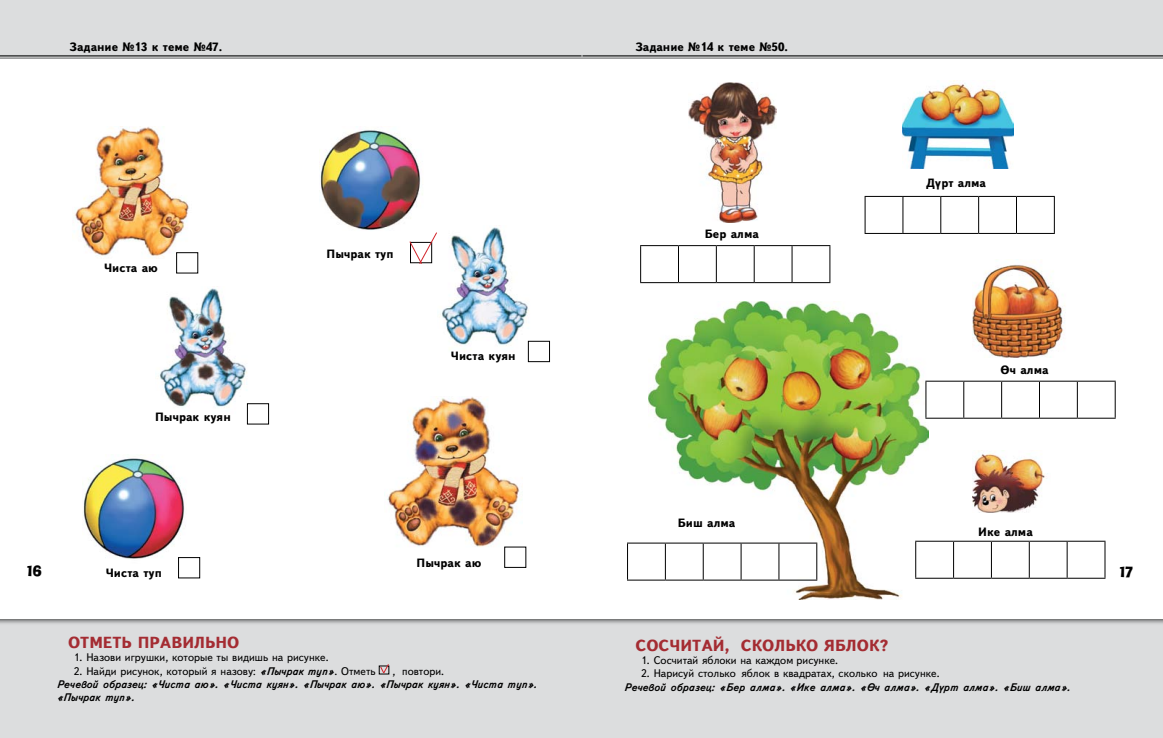
<style>
.page{position:relative;width:1163px;height:738px;background:#fff}
.page>*{position:absolute;margin:0;border:0;box-sizing:border-box;transform-origin:0 0}
.t1{font:700 16px "TT Text";color:#a42c32}
.t2{font:14px "TT Adlib";color:#000}
.t3{font:700 12px "TT Text";color:#000}
.t4{font:11px "TT Text";color:#000}
.t5{font:italic 700 11px/13.2px "TT Text";letter-spacing:-.005em;color:#000}
.s1{font-weight:700;font-style:italic}
</style>
<div class="page">
<div style="left:0;top:0;width:581px;height:60px;background:#dcddde"></div>
<div style="left:0;top:605px;width:581px;height:132px;background:#dcddde"></div>
<div style="left:0;top:54px;width:581px;height:574px;background:#000;opacity:.75"></div>
<div style="left:0;top:59px;width:581px;height:559px;background:#fff"></div>
<div style="left:581px;top:0;width:581px;height:60px;background:#dcddde"></div>
<div style="left:581px;top:605px;width:581px;height:132px;background:#dcddde"></div>
<div style="left:581px;top:54px;width:581px;height:574px;background:#000;opacity:.75"></div>
<div style="left:581px;top:59px;width:581px;height:559px;background:#fff"></div>
<img style="left:159px;top:288px;width:88px;height:128px">
<img style="left:74px;top:126px;width:115px;height:131px">
<img style="left:319px;top:130px;width:104px;height:100px">
<img style="left:83px;top:454px;width:104px;height:105px">
<img style="left:441px;top:227px;width:88px;height:127px">
<img style="left:387px;top:396px;width:134px;height:151px">
<svg style="left:379px;top:664px;width:11px;height:9px"></svg>
<div style="left:178px;top:556px;width:22px;height:22px;border:1px solid #000"></div>
<div style="left:247px;top:403px;width:22px;height:21px;border:1px solid #000"></div>
<div style="left:176px;top:252px;width:22px;height:21px;border:1px solid #000"></div>
<div style="left:528px;top:340px;width:22px;height:22px;border:1px solid #000"></div>
<img style="left:648px;top:301px;width:280px;height:298px">
<img style="left:972px;top:450px;width:76px;height:62px">
<hr style="left:640px;top:245px;width:38px;height:1px;background:#000">
<hr style="left:640px;top:246px;width:1px;height:36px;background:#000">
<hr style="left:678px;top:245px;width:38px;height:1px;background:#000">
<hr style="left:678px;top:246px;width:1px;height:36px;background:#000">
<hr style="left:716px;top:245px;width:38px;height:1px;background:#000">
<hr style="left:715px;top:246px;width:1px;height:36px;background:#000">
<hr style="left:754px;top:245px;width:38px;height:1px;background:#000">
<hr style="left:753px;top:246px;width:1px;height:36px;background:#000">
<hr style="left:792px;top:245px;width:38px;height:1px;background:#000">
<hr style="left:791px;top:246px;width:1px;height:36px;background:#000">
<hr style="left:829px;top:246px;width:1px;height:36px;background:#000">
<hr style="left:640px;top:282px;width:38px;height:1px;background:#000">
<hr style="left:678px;top:282px;width:38px;height:1px;background:#000">
<hr style="left:716px;top:282px;width:38px;height:1px;background:#000">
<hr style="left:754px;top:282px;width:38px;height:1px;background:#000">
<hr style="left:792px;top:282px;width:38px;height:1px;background:#000">
<hr style="left:864px;top:196px;width:38px;height:1px;background:#000">
<hr style="left:864px;top:197px;width:1px;height:36px;background:#000">
<hr style="left:902px;top:196px;width:38px;height:1px;background:#000">
<hr style="left:902px;top:197px;width:1px;height:36px;background:#000">
<hr style="left:940px;top:196px;width:38px;height:1px;background:#000">
<hr style="left:940px;top:197px;width:1px;height:36px;background:#000">
<hr style="left:978px;top:196px;width:38px;height:1px;background:#000">
<hr style="left:977px;top:197px;width:1px;height:36px;background:#000">
<hr style="left:1016px;top:196px;width:38px;height:1px;background:#000">
<hr style="left:1015px;top:197px;width:1px;height:36px;background:#000">
<hr style="left:1053px;top:197px;width:1px;height:36px;background:#000">
<hr style="left:864px;top:233px;width:38px;height:1px;background:#000">
<hr style="left:902px;top:233px;width:38px;height:1px;background:#000">
<hr style="left:940px;top:233px;width:38px;height:1px;background:#000">
<hr style="left:978px;top:233px;width:38px;height:1px;background:#000">
<hr style="left:1016px;top:233px;width:38px;height:1px;background:#000">
<hr style="left:925px;top:380px;width:38px;height:1px;background:#000">
<hr style="left:925px;top:381px;width:1px;height:36px;background:#000">
<hr style="left:963px;top:380px;width:38px;height:1px;background:#000">
<hr style="left:963px;top:381px;width:1px;height:36px;background:#000">
<hr style="left:1001px;top:380px;width:38px;height:1px;background:#000">
<hr style="left:1000px;top:381px;width:1px;height:36px;background:#000">
<hr style="left:1039px;top:380px;width:38px;height:1px;background:#000">
<hr style="left:1038px;top:381px;width:1px;height:36px;background:#000">
<hr style="left:1077px;top:380px;width:38px;height:1px;background:#000">
<hr style="left:1076px;top:381px;width:1px;height:36px;background:#000">
<hr style="left:1114px;top:381px;width:1px;height:36px;background:#000">
<hr style="left:925px;top:417px;width:38px;height:1px;background:#000">
<hr style="left:963px;top:417px;width:38px;height:1px;background:#000">
<hr style="left:1001px;top:417px;width:38px;height:1px;background:#000">
<hr style="left:1039px;top:417px;width:38px;height:1px;background:#000">
<hr style="left:1077px;top:417px;width:38px;height:1px;background:#000">
<hr style="left:915px;top:540px;width:38px;height:1px;background:#000">
<hr style="left:915px;top:541px;width:1px;height:36px;background:#000">
<hr style="left:953px;top:540px;width:38px;height:1px;background:#000">
<hr style="left:952px;top:541px;width:1px;height:36px;background:#000">
<hr style="left:991px;top:540px;width:38px;height:1px;background:#000">
<hr style="left:990px;top:541px;width:1px;height:36px;background:#000">
<hr style="left:1029px;top:540px;width:37px;height:1px;background:#000">
<hr style="left:1028px;top:541px;width:1px;height:36px;background:#000">
<hr style="left:1066px;top:540px;width:39px;height:1px;background:#000">
<hr style="left:1066px;top:541px;width:1px;height:36px;background:#000">
<hr style="left:1104px;top:541px;width:1px;height:36px;background:#000">
<hr style="left:915px;top:577px;width:38px;height:1px;background:#000">
<hr style="left:953px;top:577px;width:38px;height:1px;background:#000">
<hr style="left:991px;top:577px;width:38px;height:1px;background:#000">
<hr style="left:1029px;top:577px;width:37px;height:1px;background:#000">
<hr style="left:1066px;top:577px;width:39px;height:1px;background:#000">
<hr style="left:627px;top:542px;width:38px;height:1px;background:#000">
<hr style="left:627px;top:543px;width:1px;height:36px;background:#000">
<hr style="left:665px;top:542px;width:38px;height:1px;background:#000">
<hr style="left:664px;top:543px;width:1px;height:36px;background:#000">
<hr style="left:703px;top:542px;width:38px;height:1px;background:#000">
<hr style="left:702px;top:543px;width:1px;height:36px;background:#000">
<hr style="left:741px;top:542px;width:37px;height:1px;background:#000">
<hr style="left:740px;top:543px;width:1px;height:36px;background:#000">
<hr style="left:778px;top:542px;width:39px;height:1px;background:#000">
<hr style="left:778px;top:543px;width:1px;height:36px;background:#000">
<hr style="left:816px;top:543px;width:1px;height:36px;background:#000">
<hr style="left:627px;top:579px;width:38px;height:1px;background:#000">
<hr style="left:665px;top:579px;width:38px;height:1px;background:#000">
<hr style="left:703px;top:579px;width:38px;height:1px;background:#000">
<hr style="left:741px;top:579px;width:37px;height:1px;background:#000">
<hr style="left:778px;top:579px;width:39px;height:1px;background:#000">
<img style="left:688px;top:83px;width:88px;height:140px">
<img style="left:972px;top:259px;width:93px;height:98px">
<img style="left:902px;top:83px;width:111px;height:86px">
<svg style="left:409px;top:232px;width:28px;height:32px"></svg>
<p class="t3" style="left:70px;top:40px;width:154px">Задание №13 к теме №47.</p>
<p class="t3" style="left:104px;top:261px;width:55px">Чиста аю</p>
<p class="t3" style="left:155px;top:409px;width:77px">П ычрак куян</p>
<p class="t3" style="left:326px;top:246px;width:68px">П ычрак туп</p>
<p class="t3" style="left:451px;top:349px;width:66px">Чиста куян</p>
<p class="t3" style="left:635px;top:40px;width:154px">Задание №14 к теме №50.</p>
<p class="t3" style="left:704px;top:226px;width:56px">Бер алма</p>
<p class="t3" style="left:677px;top:515px;width:59px">Биш алма</p>
<p class="t3" style="left:925px;top:175px;width:61px">Дүрт алма</p>
<p class="t3" style="left:1000px;top:363px;width:50px">Өч алма</p>
<p class="t3" style="left:978px;top:524px;width:56px">И ке алма</p>
<p class="t3" style="left:416px;top:556px;width:66px">П ычрак аю</p>
<p class="t2" style="left:27px;top:562px;width:16px">16</p>
<p class="t2" style="left:1119px;top:563px;width:15px">17</p>
<p class="t3" style="left:106px;top:565px;width:58px">Чиста туп</p>
<h1 class="t1" style="left:68px;top:633px;width:12px">ОТМЕТ</h1>
<h1 class="t1" style="left:121px;top:633px;width:28px">Ь ПРАВИЛ</h1>
<h1 class="t1" style="left:205px;top:633px;width:35px">ЬНО</h1>
<p class="t4" style="left:74px;top:651px;width:256px">1. Назови игрушки, которые ты видишь на рисунке.</p>
<p class="t4" style="left:74px;top:664px;width:303px">2. Найди рисунок, который я назову: <span class="s1">«Пычрак туп»</span>. Отметь</p>
<p class="t4" style="left:392px;top:664px;width:53px">, повтори.</p>
<p class="t5" style="left:57px;top:676px;width:481px">Речевой образец: «Чиста аю». «Чиста куян». «Пычрак аю». «Пычрак куян». «Чиста туп». «Пычрак туп».</p>
<h1 class="t1" style="left:635px;top:635px;width:12px">СОСЧИТАЙ</h1>
<h1 class="t1" style="left:724px;top:635px;width:28px">, СКОЛ</h1>
<h1 class="t1" style="left:785px;top:635px;width:62px">ЬКО ЯБЛОК</h1>
<h1 class="t1" style="left:879px;top:635px;width:11px">?</h1>
<p class="t4" style="left:641px;top:654px;width:199px">1. Сосчитай яблоки на каждом рисунке.</p>
<p class="t4" style="left:641px;top:667px;width:300px">2. Нарисуй столько яблок в квадратах, сколько на рисунке.</p>
<p class="t5" style="left:624px;top:679px;width:447px">Речевой образец: «Бер алма». «Ике алма». «Өч алма». «Дүрт алма». «Биш алма».</p>
</div>
